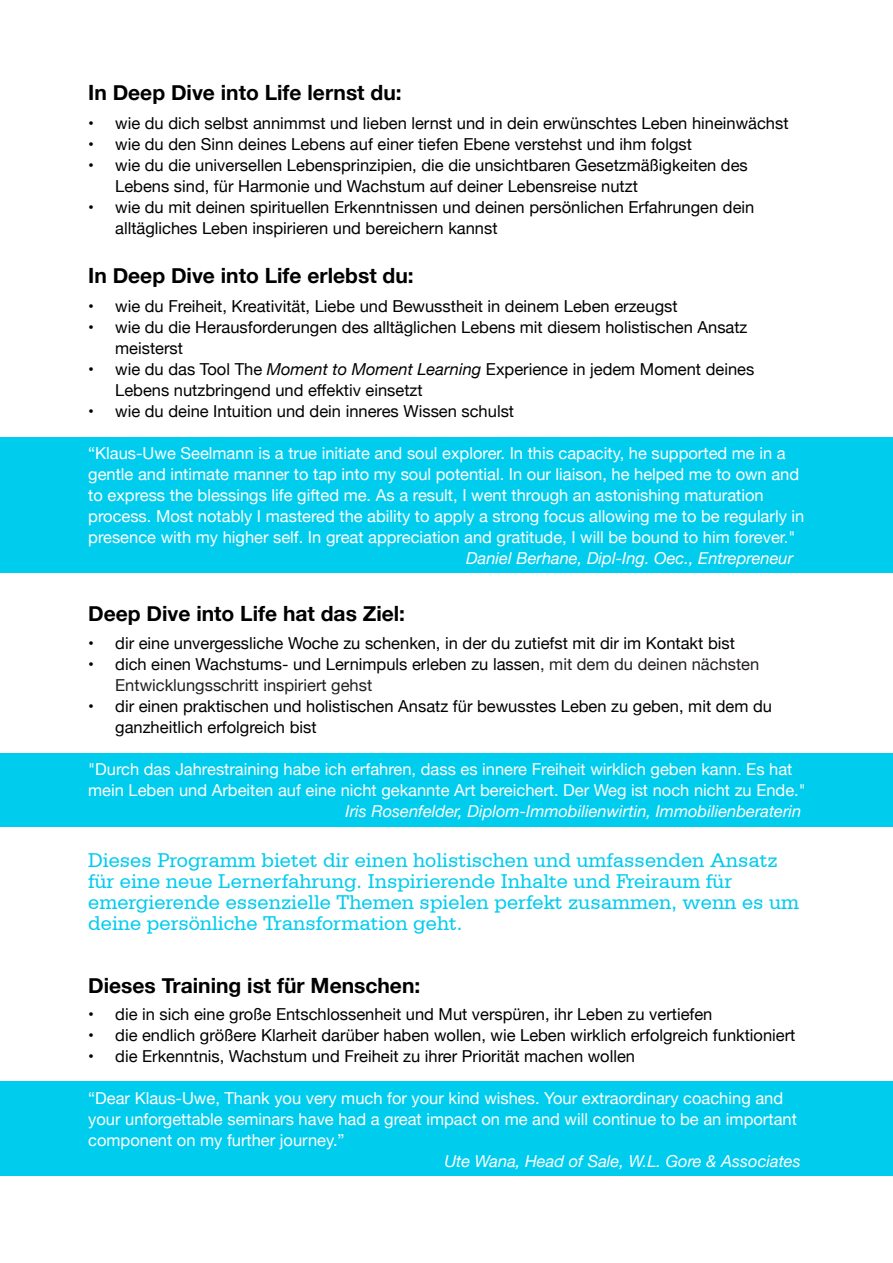
<style>
.page{position:relative;width:893px;height:1263px;background:#fff}
.page>*{position:absolute;margin:0;border:0;box-sizing:border-box;transform-origin:0 0}
.t1{font:21px/21px "Serifa BT";color:#0ce}
.t2{font:700 21px "Helvetica Neue";color:#000}
.t3{font:16.5px/21px "Helvetica Neue";color:#000}
.t4{font:16.5px/21px "Helvetica Neue";color:#fff}
.t5{font:italic 16.5px "Helvetica Neue";color:#fff}
.t6{font:16.5px/21px "Helvetica Neue";color:#231f20}
.s1{font-style:italic}
.s2{color:#000}
</style>
<div class="page">
<div style="left:0;top:1081px;width:893px;height:95px;background:#0ce"></div>
<div style="left:0;top:438px;width:893px;height:135px;background:#0ce"></div>
<div style="left:0;top:753px;width:893px;height:74px;background:#0ce"></div>
<p class="t2" style="left:88px;top:80px;width:315px">In Deep Dive into Life lernst du:</p>
<p class="t3" style="left:88px;top:112px;width:702px">• wie du dich selbst annimmst und lieben lernst und in dein erwünschtes Leben hineinwächst</p>
<p class="t3" style="left:88px;top:133px;width:605px">• wie du den Sinn deines Lebens auf einer tiefen Ebene verstehst und ihm folgst</p>
<p class="t3" style="left:115px;top:154px;width:634px;text-indent:-27px">• wie du die universellen Lebensprinzipien, die die unsichtbaren Gesetzmäßigkeiten des<br>Lebens sind, für Harmonie und Wachstum auf deiner Lebensreise nutzt</p>
<p class="t3" style="left:115px;top:196px;width:641px;text-indent:-27px">• wie du mit deinen spirituellen Erkenntnissen und deinen persönlichen Erfahrungen dein alltägliches Leben inspirieren und bereichern kannst</p>
<p class="t2" style="left:88px;top:263px;width:327px">In Deep Dive into Life erlebst du:</p>
<p class="t3" style="left:88px;top:295px;width:591px">• wie du Freiheit, Kreativität, Liebe und Bewusstheit in deinem Leben erzeugst</p>
<p class="t3" style="left:115px;top:316px;width:634px;text-indent:-27px">• wie du die Herausforderungen des alltäglichen Lebens mit diesem holistischen Ansatz meisterst</p>
<p class="t3" style="left:115px;top:358px;width:641px;text-indent:-27px">• wie du das Tool The <span class="s1">Moment to Moment Learning</span> Experience in jedem Moment deines<br>Lebens nutzbringend und effektiv einsetzt</p>
<p class="t3" style="left:88px;top:400px;width:427px">• wie du deine Intuition und dein inneres Wissen schulst</p>
<p class="t4" style="left:88px;top:442px;width:718px">“Klaus-Uwe Seelmann is a true initiate and soul explorer. In this capacity, he supported me in a gentle and intimate manner to tap into my soul potential. In our liaison, he helped me to own and to express the blessings life gifted me. As a result, I went through an astonishing maturation process. Most notably I mastered the ability to apply a strong focus allowing me to be regularly in presence with my higher self. In great appreciation and gratitude, I will be bound to him forever."</p>
<p class="t5" style="left:466px;top:548px;width:329px">Daniel Berhane, Dipl-Ing. Oec., Entrepreneur</p>
<p class="t2" style="left:88px;top:600px;width:318px">Deep Dive into Life hat das Ziel:</p>
<p class="t3" style="left:88px;top:633px;width:648px">• dir eine unvergessliche Woche zu schenken, in der du zutiefst mit dir im Kontakt bist</p>
<p class="t6" style="left:115px;top:654px;width:646px;text-indent:-27px"><span class="s2">• dich einen Wachstums- und Lernimpuls erleben zu lassen</span>, mit dem du deinen nächsten<br>Entwicklungsschritt inspiriert gehst</p>
<p class="t3" style="left:115px;top:696px;width:658px;text-indent:-27px">• dir einen praktischen und holistischen Ansatz für bewusstes Leben zu geben, mit dem du ganzheitlich erfolgreich bist</p>
<p class="t4" style="left:88px;top:759px;width:719px">"Durch das Jahrestraining habe ich erfahren, dass es innere Freiheit wirklich geben kann. Es hat mein Leben und Arbeiten auf eine nicht gekannte Art bereichert. Der Weg ist noch nicht zu Ende."</p>
<p class="t5" style="left:346px;top:801px;width:457px">Iris Rosenfelder, Diplom-Immobilienwirtin, Immobilienberaterin</p>
<p class="t1" style="left:88px;top:851px;width:713px">Dieses Programm bietet dir einen holistischen und umfassenden Ansatz für eine neue Lernerfahrung. Inspirierende Inhalte und Freiraum für emergierende essenzielle Themen spielen perfekt zusammen, wenn es um deine persönliche Transformation geht.</p>
<p class="t2" style="left:88px;top:972px;width:334px">Dieses Training ist für Menschen:</p>
<p class="t3" style="left:88px;top:1003px;width:626px">• die in sich eine große Entschlossenheit und Mut verspüren, ihr Leben zu vertiefen</p>
<p class="t3" style="left:88px;top:1024px;width:709px">• die endlich größere Klarheit darüber haben wollen, wie Leben wirklich erfolgreich funktioniert</p>
<p class="t3" style="left:88px;top:1045px;width:548px">• die Erkenntnis, Wachstum und Freiheit zu ihrer Priorität machen wollen</p>
<p class="t4" style="left:88px;top:1087px;width:710px">“Dear Klaus-Uwe, Thank you very much for your kind wishes. Your extraordinary coaching and your unforgettable seminars have had a great impact on me and will continue to be an important component on my further journey.”</p>
<p class="t5" style="left:444px;top:1151px;width:358px">Ute Wana, Head of Sale, W.L. Gore &amp; Associates</p>
</div>
